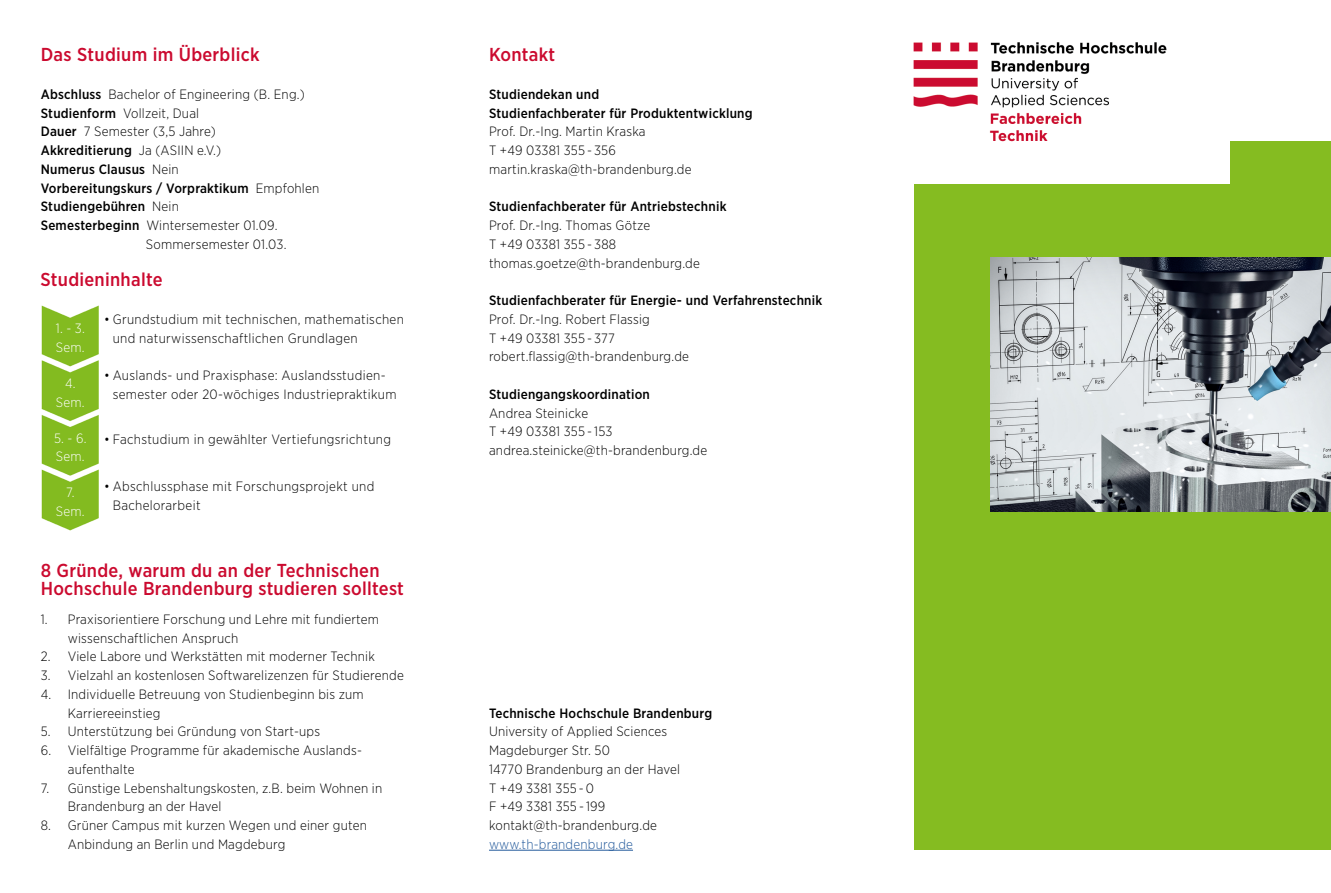
<style>
.page{position:relative;width:1331px;height:893px;background:#fff}
.page>*{position:absolute;margin:0;border:0;box-sizing:border-box;transform-origin:0 0}
.t1{font:500 18.75px/18.8px "Gotham Narrow";letter-spacing:.015em;color:#cb0a2f}
.t2{font:300 13.5px/18.8px "Gotham Narrow";letter-spacing:.015em;color:#000}
.t3{font:500 13.5px/18.8px "Gotham Narrow";letter-spacing:.015em;color:#000}
.t4{font:300 13.5px/18.8px "Gotham Narrow";letter-spacing:.015em;color:#fff;text-align:center}
.t5{font:300 13.5px "Gotham Narrow";letter-spacing:.015em;color:#22599b}
.s1{font-weight:500}
.s2{font-weight:300}
</style>
<div class="page">
<div style="left:914px;top:141px;width:417px;height:633px;background:#85bc21"></div>
<img style="left:913px;top:42px;width:316px;height:141px">
<div style="left:914px;top:774px;width:417px;height:75px;background:#85bc21"></div>
<img style="left:41px;top:305px;width:58px;height:225px">
<div style="left:1220px;top:108px;width:111px;height:33px;background:#fff"></div>
<img style="left:991px;top:258px;width:340px;height:253px">
<hr style="left:489px;top:850px;width:144px;height:1px;background:#22599b">
<h1 class="t1" style="left:41px;top:45px;width:220px">Das Studium im Überblick</h1>
<p class="t2" style="left:41px;top:84px;width:266px"><span class="s1">Abschluss</span> Bachelor of Engineering (B. Eng.)</p>
<p class="t2" style="left:41px;top:103px;width:160px"><span class="s1">Studienform</span> Vollzeit, Dual</p>
<p class="t2" style="left:41px;top:122px;width:177px"><span class="s1">Dauer</span> 7 Semester (3,5 Jahre)</p>
<p class="t3" style="left:41px;top:141px;width:182px">Akkreditierung <span class="s2">Ja (ASIIN e.V.)</span></p>
<p class="t3" style="left:41px;top:159px;width:140px">Numerus Clausus <span class="s2">Nein</span></p>
<p class="t3" style="left:41px;top:178px;width:280px">Vorbereitungskurs / Vorpraktikum <span class="s2">Empfohlen</span></p>
<p class="t3" style="left:41px;top:197px;width:140px">Studiengebühren <span class="s2">Nein</span></p>
<p class="t2" style="left:41px;top:216px;width:238px"><span class="s1">Semesterbeginn</span> Wintersemester 01.09.</p>
<p class="t2" style="left:146px;top:234px;width:142px">Sommersemester 01.03.</p>
<h1 class="t1" style="left:40px;top:270px;width:124px">Studieninhalte</h1>
<p class="t4" style="left:56px;top:319px;width:31px;text-align:left">1. - 3.<br>Sem.</p>
<p class="t4" style="left:56px;top:373px;width:30px">4.<br>Sem.</p>
<p class="t4" style="left:54px;top:428px;width:34px;text-align:left">5. - 6.<br>Sem.</p>
<p class="t4" style="left:56px;top:483px;width:30px">7.<br>Sem.</p>
<p class="t2" style="left:113px;top:310px;width:293px;text-indent:-9px">• Grundstudium mit technischen, mathematischen und naturwissenschaftlichen Grundlagen</p>
<p class="t2" style="left:113px;top:366px;width:285px;text-indent:-9px">• Auslands- und Praxisphase: Auslandsstudien&shy;semester oder 20-wöchiges Industriepraktikum</p>
<p class="t2" style="left:104px;top:429px;width:288px">• Fachstudium in gewählter Vertiefungsrichtung</p>
<p class="t2" style="left:113px;top:477px;width:263px;text-indent:-9px">• Abschlussphase mit Forschungsprojekt und<br>Bachelorarbeit</p>
<h1 class="t1" style="left:41px;top:560px;width:365px">8 Gründe, warum du an der Technischen<br>Hochschule Brandenburg studieren solltest</h1>
<p class="t2" style="left:68px;top:609px;width:313px;text-indent:-27px">1. Praxisorientiere Forschung und Lehre mit fundiertem wissenschaftlichen Anspruch</p>
<p class="t2" style="left:41px;top:647px;width:336px">2. Viele Labore und Werkstätten mit moderner Technik</p>
<p class="t2" style="left:41px;top:666px;width:365px">3. Vielzahl an kostenlosen Softwarelizenzen für Studierende</p>
<p class="t2" style="left:68px;top:684px;width:298px;text-indent:-27px">4. Individuelle Betreuung von Studienbeginn bis zum<br>Karriereeinstieg</p>
<p class="t2" style="left:41px;top:722px;width:281px">5. Unterstützung bei Gründung von Start-ups</p>
<p class="t2" style="left:68px;top:741px;width:296px;text-indent:-27px">6. Vielfältige Programme für akademische Auslands&shy;aufenthalte</p>
<p class="t2" style="left:68px;top:778px;width:316px;text-indent:-27px">7. Günstige Lebenshaltungskosten, z.B. beim Wohnen in<br>Brandenburg an der Havel</p>
<p class="t2" style="left:68px;top:816px;width:301px;text-indent:-27px">8. Grüner Campus mit kurzen Wegen und einer guten<br>Anbindung an Berlin und Magdeburg</p>
<h1 class="t1" style="left:489px;top:45px;width:68px">Kontakt</h1>
<p class="t3" style="left:489px;top:84px;width:265px">Studiendekan und<br>Studienfachberater für Produktentwicklung</p>
<p class="t2" style="left:489px;top:122px;width:204px">Prof. Dr.-Ing. Martin Kraska<br>T +49 03381 355 - 356 martin.kraska@th-brandenburg.de</p>
<p class="t3" style="left:489px;top:197px;width:239px">Studienfachberater für Antriebstechnik</p>
<p class="t2" style="left:489px;top:216px;width:212px">Prof. Dr.-Ing. Thomas Götze<br>T +49 03381 355 - 388 thomas.goetze@th-brandenburg.de</p>
<p class="t3" style="left:489px;top:291px;width:335px">Studienfachberater für Energie- und Verfahrenstechnik</p>
<p class="t2" style="left:489px;top:309px;width:201px">Prof. Dr.-Ing. Robert Flassig<br>T +49 03381 355 - 377 robert.flassig@th-brandenburg.de</p>
<p class="t3" style="left:489px;top:384px;width:162px">Studiengangskoordination</p>
<p class="t2" style="left:489px;top:403px;width:220px">Andrea Steinicke<br>T +49 03381 355 - 153 andrea.steinicke@th-brandenburg.de</p>
<p class="t3" style="left:489px;top:703px;width:225px">Technische Hochschule Brandenburg</p>
<p class="t2" style="left:489px;top:722px;width:192px">University of Applied Sciences<br>Magdeburger Str. 50<br>14770 Brandenburg an der Havel<br>T +49 3381 355 - 0<br>F +49 3381 355 - 199 kontakt@th-brandenburg.de</p>
<p class="t5" style="left:489px;top:836px;width:145px">www.th-brandenburg.de</p>
</div>
